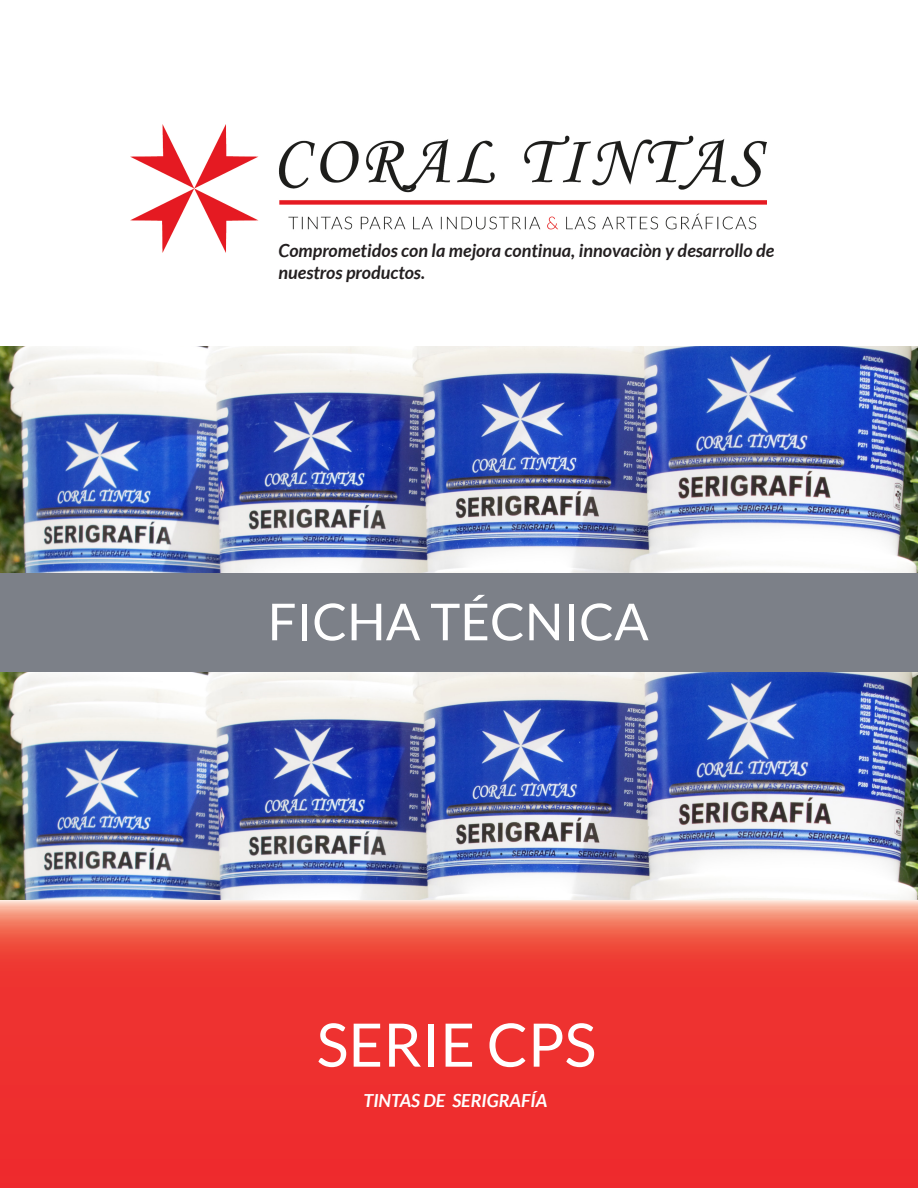
<style>
.page{position:relative;width:918px;height:1188px;background:#fff}
.page>*{position:absolute;margin:0;border:0;box-sizing:border-box;transform-origin:0 0}
.t1{font:60px "Lato";color:#fff}
.t2{font:51px "Lato";color:#fff}
.t3{font:italic 700 18px/21.6px "Lato";color:#231f20}
.t4{font:italic 700 18px "Lato";color:#fff}
</style>
<div class="page">
<svg style="left:0;top:897px;width:918px;height:291px;background:#ee3e3a"></svg>
<div style="left:0;top:573px;width:918px;height:100px;background:#7c8088"></div>
<img style="left:131px;top:124px;width:636px;height:129px">
<img style="left:1px;top:673px;width:917px;height:226px">
<img style="left:0;top:346px;width:918px;height:227px">
<p class="t3" style="left:279px;top:240px;width:497px">Comprometidos con la mejora continua, innovaciòn y desarrollo de nuestros productos.</p>
<p class="t2" style="left:268px;top:593px;width:383px">FICHA TÉCNICA</p>
<p class="t1" style="left:317px;top:1012px;width:281px">SERIE CPS</p>
<p class="t4" style="left:364px;top:1090px;width:185px">TINTAS DE SERIGRAFÍA</p>
</div>
